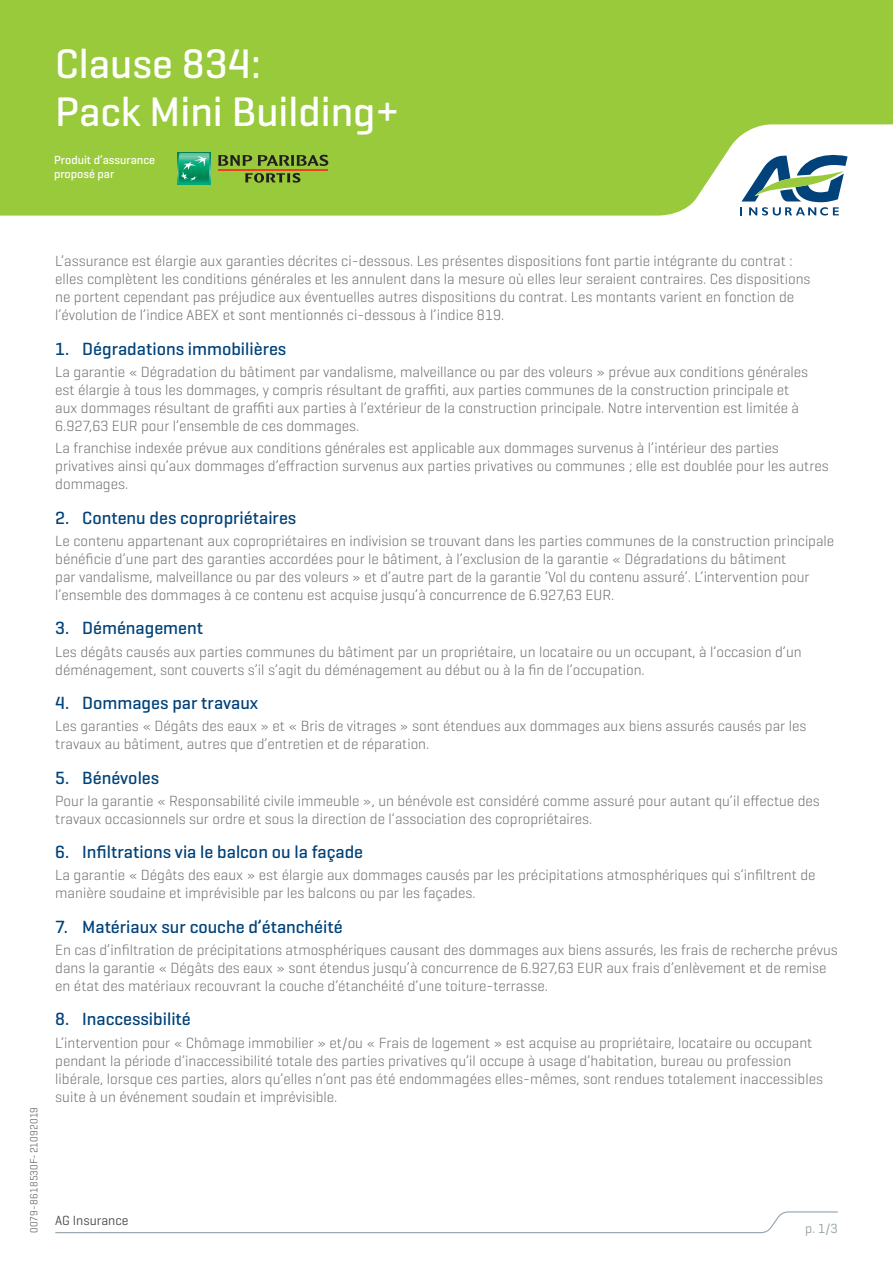
<style>
.page{position:relative;width:893px;height:1263px;background:#fff}
.page>*{position:absolute;margin:0;border:0;box-sizing:border-box;transform-origin:0 0}
.t1{font:500 42px/48px "Geogrotesque";color:#fff}
.t2{font:500 18px "Geogrotesque";color:#004279}
.t3{font:300 15px/18px "Geogrotesque";color:#6c6d70}
.t4{font:13.5px "Geogrotesque";color:#4b4c4d}
.t5{font:13.5px "Geogrotesque";color:#94a2aa}
.t6{font:500 12px/14.4px "Geogrotesque";color:#fff}
.t7{font:300 10.5px "Geogrotesque";letter-spacing:.02em;color:#4b4c4d}
</style>
<div class="page">
<div style="left:0;top:0;width:893px;height:216px;background:#99ca3b"></div>
<svg style="left:740px;top:151px;width:108px;height:64px"></svg>
<svg style="left:55px;top:1211px;width:783px;height:23px"></svg>
<svg style="left:178px;top:152px;width:32px;height:33px"></svg>
<svg style="left:178px;top:153px;width:31px;height:31px"></svg>
<hr style="left:218px;top:169px;width:110px;height:1px;background:#ef3e22">
<svg style="left:218px;top:155px;width:34px;height:11px"></svg>
<svg style="left:258px;top:155px;width:70px;height:11px"></svg>
<svg style="left:245px;top:173px;width:55px;height:10px"></svg>
<h1 class="t1" style="left:55px;top:39px;width:346px">Clause 834:<br>Pack Mini Building+</h1>
<p class="t6" style="left:54px;top:152px;width:103px">Produit d’assurance proposé par</p>
<p class="t7" style="left:28px;top:1233px;width:128px;rotate:-90deg">0079-8618530F-21092019</p>
<p class="t3" style="left:55px;top:252px;width:757px">L’assurance est élargie aux garanties décrites ci-dessous. Les présentes dispositions font partie intégrante du contrat : elles complètent les conditions générales et les annulent dans la mesure où elles leur seraient contraires. Ces dispositions ne portent cependant pas préjudice aux éventuelles autres dispositions du contrat. Les montants varient en fonction de l’évolution de l’indice ABEX et sont mentionnés ci-dessous à l’indice 819.</p>
<p class="t2" style="left:55px;top:337px;width:233px">1. Dégradations immobilières</p>
<p class="t3" style="left:55px;top:362px;width:754px">La garantie « Dégradation du bâtiment par vandalisme, malveillance ou par des voleurs » prévue aux conditions générales est élargie à tous les dommages, y compris résultant de graffiti, aux parties communes de la construction principale et aux dommages résultant de graffiti aux parties à l’extérieur de la construction principale. Notre intervention est limitée à 6.927,63 EUR pour l’ensemble de ces dommages.</p>
<p class="t3" style="left:55px;top:439px;width:775px">La franchise indexée prévue aux conditions générales est applicable aux dommages survenus à l’intérieur des parties privatives ainsi qu’aux dommages d’effraction survenus aux parties privatives ou communes ; elle est doublée pour les autres dommages.</p>
<p class="t2" style="left:55px;top:506px;width:243px">2. Contenu des copropriétaires</p>
<p class="t3" style="left:55px;top:531px;width:780px">Le contenu appartenant aux copropriétaires en indivision se trouvant dans les parties communes de la construction principale bénéficie d’une part des garanties accordées pour le bâtiment, à l’exclusion de la garantie « Dégradations du bâtiment<br>par vandalisme, malveillance ou par des voleurs » et d’autre part de la garantie ‘Vol du contenu assuré’. L’intervention pour l’ensemble des dommages à ce contenu est acquise jusqu’à concurrence de 6.927,63 EUR.</p>
<p class="t2" style="left:55px;top:617px;width:149px">3. Déménagement</p>
<p class="t3" style="left:55px;top:642px;width:748px">Les dégâts causés aux parties communes du bâtiment par un propriétaire, un locataire ou un occupant, à l’occasion d’un déménagement, sont couverts s’il s’agit du déménagement au début ou à la fin de l’occupation.</p>
<p class="t2" style="left:55px;top:691px;width:205px">4. Dommages par travaux</p>
<p class="t3" style="left:55px;top:716px;width:753px">Les garanties « Dégâts des eaux » et « Bris de vitrages » sont étendues aux dommages aux biens assurés causés par les travaux au bâtiment, autres que d’entretien et de réparation.</p>
<p class="t2" style="left:55px;top:766px;width:106px">5. Bénévoles</p>
<p class="t3" style="left:55px;top:791px;width:766px">Pour la garantie « Responsabilité civile immeuble », un bénévole est considéré comme assuré pour autant qu’il effectue des travaux occasionnels sur ordre et sous la direction de l’association des copropriétaires.</p>
<p class="t2" style="left:55px;top:841px;width:309px">6. Infiltrations via le balcon ou la façade</p>
<p class="t3" style="left:55px;top:866px;width:762px">La garantie « Dégâts des eaux » est élargie aux dommages causés par les précipitations atmosphériques qui s’infiltrent de manière soudaine et imprévisible par les balcons ou par les façades.</p>
<p class="t2" style="left:55px;top:915px;width:289px">7. Matériaux sur couche d’étanchéité</p>
<p class="t3" style="left:55px;top:940px;width:784px">En cas d’infiltration de précipitations atmosphériques causant des dommages aux biens assurés, les frais de recherche prévus dans la garantie « Dégâts des eaux » sont étendus jusqu’à concurrence de 6.927,63 EUR aux frais d’enlèvement et de remise en état des matériaux recouvrant la couche d’étanchéité d’une toiture-terrasse.</p>
<p class="t2" style="left:55px;top:1008px;width:137px">8. Inaccessibilité</p>
<p class="t3" style="left:55px;top:1033px;width:769px">L’intervention pour « Chômage immobilier » et/ou « Frais de logement » est acquise au propriétaire, locataire ou occupant pendant la période d’inaccessibilité totale des parties privatives qu’il occupe à usage d’habitation, bureau ou profession libérale, lorsque ces parties, alors qu’elles n’ont pas été endommagées elles-mêmes, sont rendues totalement inaccessibles suite à un événement soudain et imprévisible.</p>
<p class="t4" style="left:55px;top:1212px;width:75px">AG Insurance</p>
<p class="t5" style="left:805px;top:1220px;width:34px">p. 1/3</p>
</div>
